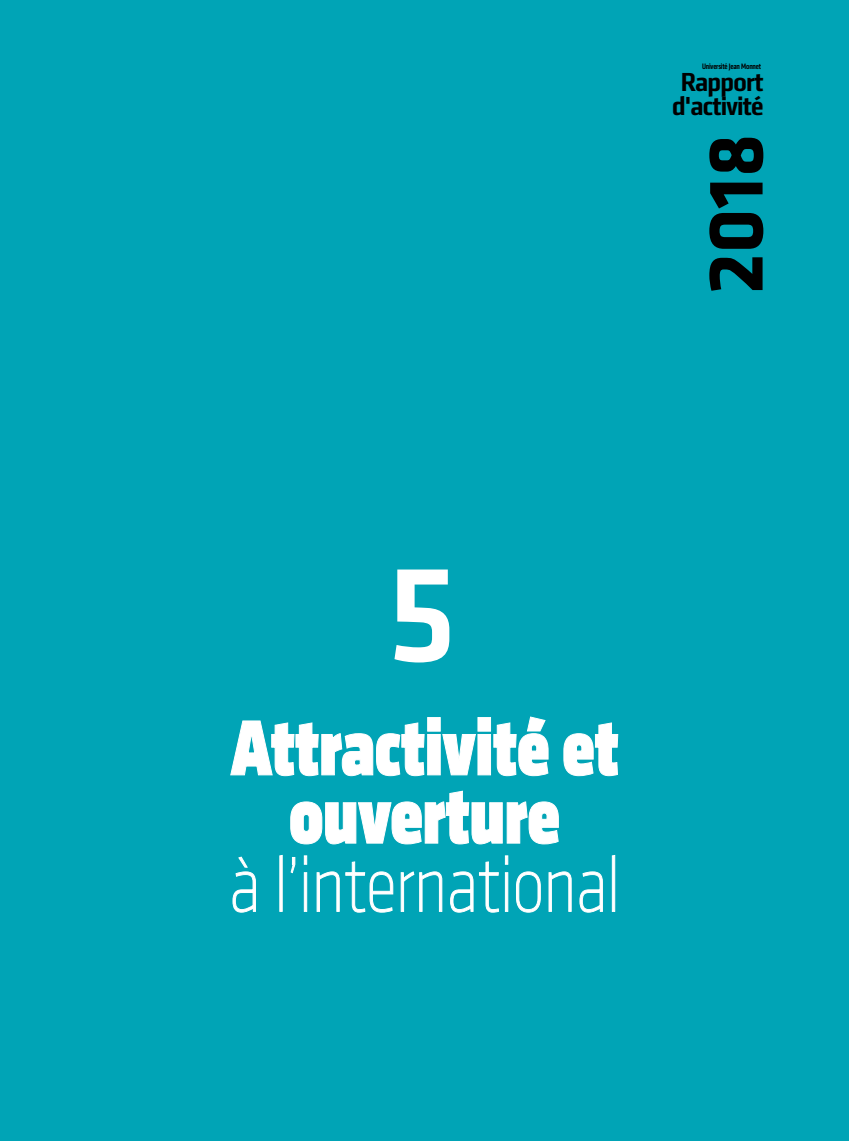
<style>
.page{position:relative;width:849px;height:1141px;background:#fff}
.page>*{position:absolute;margin:0;border:0;box-sizing:border-box;transform-origin:0 0}
.t1{font:500 141.75px "Klavika";color:#fff}
.t2{font:80.85px/68.2px "Klavika Display Bl";color:#fff;text-align:center;scale:.8 1}
.t3{font:200 80.85px "Klavika Display";color:#fff;scale:.8 1}
.t4{font:500 condensed 27.12px/24.5px "Klavika";letter-spacing:-.025em;color:#000;text-align:center;scale:1.19 1}
.t5{font:500 condensed 8.22px "Klavika";letter-spacing:-.02em;color:#000}
</style>
<div class="page">
<div style="left:0;top:0;width:848px;height:1141px;background:#00a4b6"></div>
<svg style="left:230px;top:716px;width:318px;height:61px"></svg>
<svg style="left:563px;top:722px;width:55px;height:55px"></svg>
<svg style="left:290px;top:790px;width:269px;height:55px"></svg>
<svg style="left:232px;top:856px;width:24px;height:57px"></svg>
<svg style="left:290px;top:857px;width:5px;height:17px"></svg>
<div style="left:304px;top:872px;width:3px;height:40px;border:1px solid #fff"></div>
<svg style="left:304px;top:855px;width:3px;height:10px"></svg>
<svg style="left:316px;top:861px;width:77px;height:52px"></svg>
<svg style="left:400px;top:871px;width:42px;height:41px"></svg>
<svg style="left:450px;top:861px;width:49px;height:52px"></svg>
<div style="left:505px;top:872px;width:3px;height:40px;border:1px solid #fff"></div>
<svg style="left:505px;top:855px;width:3px;height:10px"></svg>
<svg style="left:516px;top:871px;width:25px;height:42px"></svg>
<svg style="left:548px;top:871px;width:24px;height:41px"></svg>
<svg style="left:579px;top:871px;width:24px;height:42px"></svg>
<div style="left:611px;top:855px;width:4px;height:57px;border:1px solid #fff"></div>
<svg style="left:709px;top:257px;width:53px;height:34px"></svg>
<svg style="left:709px;top:183px;width:54px;height:66px"></svg>
<svg style="left:709px;top:138px;width:54px;height:35px"></svg>
<p class="t5" style="left:701px;top:61px;width:61px">Université Jean Monnet</p>
<p class="t4" style="left:672px;top:69px;width:78px">Rapport d'activité</p>
<h1 class="t1" style="left:386px;top:518px;width:73px">5</h1>
<p class="t2" style="left:230px;top:717px;width:487px">Attractivité et ouverture</p>
<p class="t3" style="left:229px;top:839px;width:490px">à l’international</p>
</div>
